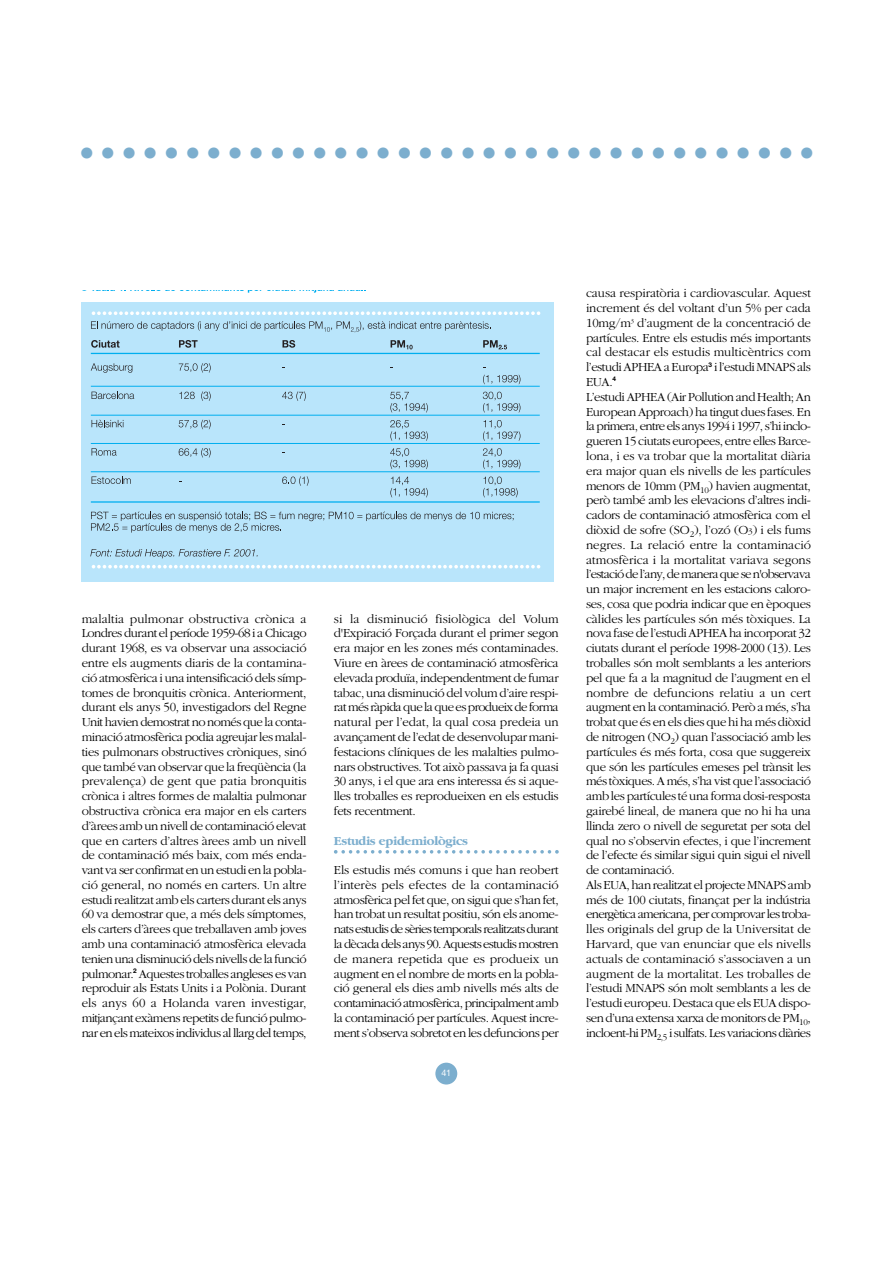
<style>
.page{position:relative;width:893px;height:1263px;background:#fff}
.page>*{position:absolute;margin:0;border:0;box-sizing:border-box;transform-origin:0 0}
.t1{font:700 30.9px "Helvetica Neue";color:#7caece}
.t2{font:300 12.9px/14.9px "Garamond";letter-spacing:-.03em;color:#000;text-align:justify}
.t3{font:700 12.9px "Garamond";letter-spacing:-.02em;color:#7caece}
.t4{font:9px "Helvetica Neue";color:#fff}
.s1{font-size:9px}
</style>
<div class="page">
<svg style="left:334px;top:850px;width:225px;height:4px"></svg>
<div style="left:435px;top:1063px;width:22px;height:22px;background:#7caece;border-radius:50%"></div>
<div style="left:81px;top:302px;width:473px;height:279px;background:#b9e5fb"></div>
<svg style="left:91px;top:340px;width:29px;height:8px"></svg>
<svg style="left:179px;top:340px;width:19px;height:8px"></svg>
<svg style="left:282px;top:340px;width:13px;height:8px"></svg>
<svg style="left:391px;top:340px;width:22px;height:9px"></svg>
<svg style="left:483px;top:340px;width:24px;height:9px"></svg>
<svg style="left:91px;top:363px;width:41px;height:10px"></svg>
<svg style="left:179px;top:363px;width:32px;height:10px"></svg>
<svg style="left:483px;top:375px;width:37px;height:9px"></svg>
<svg style="left:92px;top:392px;width:42px;height:7px"></svg>
<svg style="left:179px;top:392px;width:16px;height:7px"></svg>
<svg style="left:201px;top:391px;width:10px;height:10px"></svg>
<svg style="left:282px;top:391px;width:24px;height:10px"></svg>
<svg style="left:390px;top:392px;width:38px;height:21px"></svg>
<svg style="left:483px;top:392px;width:37px;height:21px"></svg>
<svg style="left:92px;top:420px;width:32px;height:7px"></svg>
<svg style="left:179px;top:420px;width:32px;height:9px"></svg>
<svg style="left:390px;top:420px;width:38px;height:21px"></svg>
<svg style="left:483px;top:420px;width:37px;height:21px"></svg>
<svg style="left:92px;top:448px;width:25px;height:8px"></svg>
<svg style="left:179px;top:448px;width:32px;height:10px"></svg>
<svg style="left:390px;top:448px;width:38px;height:21px"></svg>
<svg style="left:483px;top:448px;width:37px;height:21px"></svg>
<svg style="left:92px;top:477px;width:39px;height:7px"></svg>
<svg style="left:282px;top:476px;width:27px;height:10px"></svg>
<svg style="left:390px;top:477px;width:38px;height:20px"></svg>
<svg style="left:483px;top:477px;width:35px;height:20px"></svg>
<svg style="left:92px;top:311px;width:448px;height:4px"></svg>
<svg style="left:82px;top:290px;width:284px;height:3px"></svg>
<svg style="left:92px;top:565px;width:448px;height:3px"></svg>
<svg style="left:91px;top:321px;width:400px;height:12px"></svg>
<svg style="left:90px;top:549px;width:168px;height:9px"></svg>
<svg style="left:91px;top:512px;width:423px;height:21px"></svg>
<hr style="left:91px;top:353px;width:449px;height:1px;background:#00aeef">
<hr style="left:91px;top:471px;width:449px;height:1px;background:#00aeef">
<hr style="left:91px;top:443px;width:449px;height:1px;background:#00aeef">
<hr style="left:91px;top:415px;width:449px;height:1px;background:#00aeef">
<hr style="left:91px;top:386px;width:449px;height:1px;background:#00aeef">
<hr style="left:91px;top:501px;width:449px;height:2px;background:#00aeef">
<h1 class="t1" style="left:79px;top:142px;width:737px">•••••••••••••••••••••••••••••••••••</h1>
<p class="t2" style="left:82px;top:612px;width:226px">malaltia pulmonar obstructiva crònica a Londres durant el període 1959-68 i a Chicago durant 1968, es va observar una associació entre els augments diaris de la contamina&shy;ció atmosfèrica i una intensificació dels símp&shy;tomes de bronquitis crònica. Anteriorment, durant els anys 50, investigadors del Regne Unit havien demostrat no només que la conta&shy;minació atmosfèrica podia agreujar les malal&shy;ties pulmonars obstructives cròniques, sinó que també van observar que la freqüència (la prevalença) de gent que patia bronquitis crònica i altres formes de malaltia pulmonar obstructiva crònica era major en els carters d’àrees amb un nivell de contaminació elevat que en carters d’altres àrees amb un nivell de contaminació més baix, com més enda&shy;vant va ser confirmat en un estudi en la pobla&shy;ció general, no només en carters. Un altre estudi realitzat amb els carters durant els anys 60 va demostrar que, a més dels símptomes, els carters d’àrees que treballaven amb joves amb una contaminació atmosfèrica elevada tenien una disminució dels nivells de la funció pulmonar.<sup>2</sup> Aquestes troballes angleses es van reproduir als Estats Units i a Polònia. Durant els anys 60 a Holanda varen investigar, mitjançant exàmens repetits de funció pulmo&shy;nar en els mateixos individus al llarg del temps,</p>
<p class="t2" style="left:334px;top:612px;width:226px">si la disminució fisiològica del Volum d'Expiració Forçada durant el primer segon era major en les zones més contaminades.<br>Viure en àrees de contaminació atmosfèrica elevada produïa, independentment de fumar tabac, una disminució del volum d’aire respi&shy;rat més ràpida que la que es produeix de forma natural per l’edat, la qual cosa predeia un avançament de l’edat de desenvolupar mani&shy;festacions clíniques de les malalties pulmo&shy;nars obstructives. Tot això passava ja fa quasi 30 anys, i el que ara ens interessa és si aque&shy;lles troballes es reprodueixen en els estudis fets recentment.</p>
<p class="t3" style="left:334px;top:835px;width:136px">Estudis epidemiològics</p>
<p class="t2" style="left:334px;top:864px;width:226px">Els estudis més comuns i que han reobert l’interès pels efectes de la contaminació atmosfèrica pel fet que, on sigui que s’han fet, han trobat un resultat positiu, són els anome&shy;nats estudis de sèries temporals realitzats durant la dècada dels anys 90. Aquests estudis mostren de manera repetida que es produeix un augment en el nombre de morts en la pobla&shy;ció general els dies amb nivells més alts de contaminació atmosfèrica, principalment amb la contaminació per partícules. Aquest incre&shy;ment s’observa sobretot en les defuncions per</p>
<p class="t4" style="left:441px;top:1070px;width:11px">41</p>
<p class="t2" style="left:586px;top:287px;width:226px;text-align:left">causa respiratòria i cardiovascular. Aquest increment és del voltant d’un 5% per cada 10mg/m<sup>3</sup> d’augment de la concentració de partícules. Entre els estudis més importants cal destacar els estudis multicèntrics com l’estudi APHEA a Europa<sup>3</sup> i l’estudi MNAPS als EUA.<sup>4<br></sup>L’estudi APHEA (Air Pollution and Health; An European Approach) ha tingut dues fases. En la primera, entre els anys 1994 i 1997, s’hi inclo&shy;gueren 15 ciutats europees, entre elles Barce&shy;lona, i es va trobar que la mortalitat diària era major quan els nivells de les partícules menors de 10mm (PM<sub>10</sub>) havien augmentat, però també amb les elevacions d’altres indi&shy;cadors de contaminació atmosfèrica com el diòxid de sofre (SO<sub>2</sub>), l’ozó (O<span class="s1">3</span>) i els fums negres. La relació entre la contaminació atmosfèrica i la mortalitat variava segons l’estació de l’any, de manera que se n'observava un major increment en les estacions caloro&shy;ses, cosa que podria indicar que en èpoques càlides les partícules són més tòxiques. La nova fase de l’estudi APHEA ha incorporat 32 ciutats durant el període 1998-2000 (13). Les troballes són molt semblants a les anteriors pel que fa a la magnitud de l’augment en el nombre de defuncions relatiu a un cert augment en la contaminació. Però a més, s’ha trobat que és en els dies que hi ha més diòxid de nitrogen (NO<sub>2</sub>) quan l’associació amb les partícules és més forta, cosa que suggereix que són les partícules emeses pel trànsit les més tòxiques. A més, s’ha vist que l’associació amb les partícules té una forma dosi-resposta gairebé lineal, de manera que no hi ha una llinda zero o nivell de seguretat per sota del qual no s’observin efectes, i que l’increment de l’efecte és similar sigui quin sigui el nivell de contaminació.<br>Als EUA, han realitzat el projecte MNAPS amb més de 100 ciutats, finançat per la indústria energètica americana, per comprovar les troba&shy;lles originals del grup de la Universitat de Harvard, que van enunciar que els nivells actuals de contaminació s’associaven a un augment de la mortalitat. Les troballes de l’estudi MNAPS són molt semblants a les de l’estudi europeu. Destaca que els EUA dispo&shy;sen d’una extensa xarxa de monitors de PM<sub>10</sub>, incloent-hi PM<sub>2,5</sub> i sulfats. Les variacions diàries</p>
</div>
